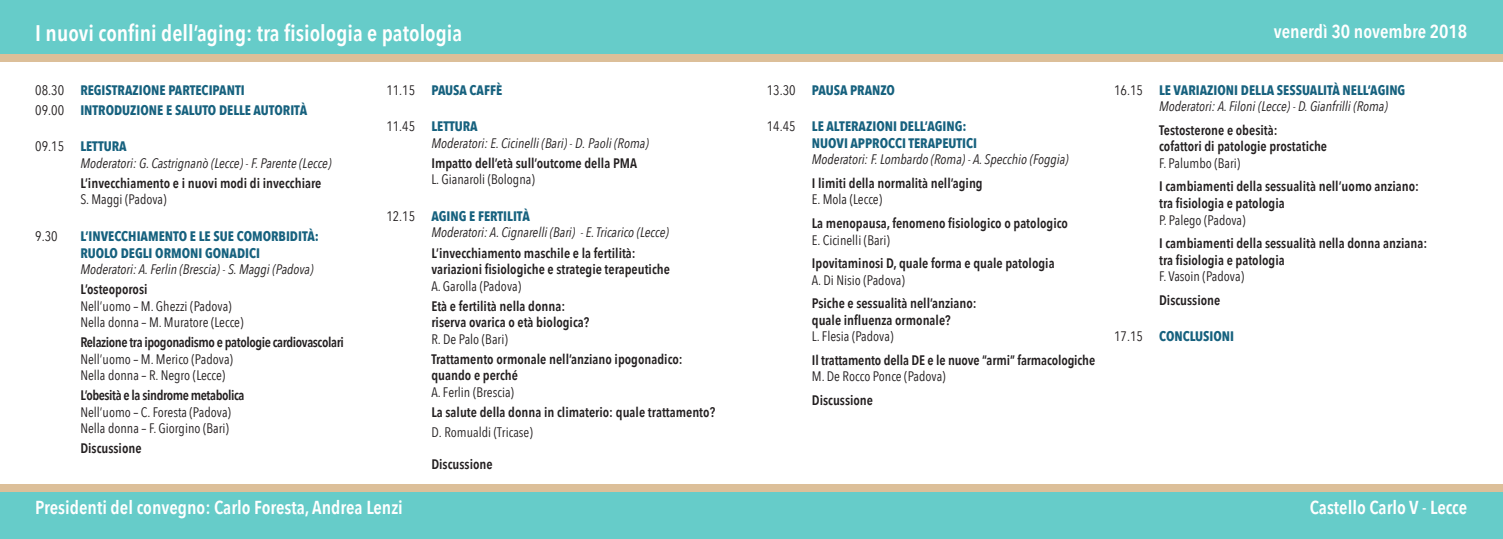
<style>
.page{position:relative;width:1503px;height:539px;background:#fff}
.page>*{position:absolute;margin:0;border:0;box-sizing:border-box;transform-origin:0 0}
.t1{font:600 condensed 22.5px "Avenir Next LT Pro";color:#fff}
.t2{font:600 condensed 18.75px "Avenir Next LT Pro";color:#fff}
.t3{font:600 condensed 13.75px/16.5px "Avenir Next LT Pro";color:#231f20}
.t4{font:700 condensed 13.75px/16.5px "Avenir Next LT Pro";color:#16617e}
.t5{font:italic condensed 13.75px/16.5px "Avenir Next LT Pro";color:#231f20}
.t6{font:condensed 13.75px/16.5px "Avenir Next LT Pro";color:#231f20}
.s1{font-weight:400;color:#231f20}
.s2{font-style:normal}
.s3{font-weight:700;font-style:normal;color:#16617e}
.s4{font-weight:400}
.s5{font-weight:400;font-style:italic;color:#231f20}
.s6{font-weight:600}
</style>
<div class="page">
<div style="left:0;top:0;width:1502px;height:61px;background:#66ccc9"></div>
<div style="left:0;top:488px;width:1502px;height:51px;background:#66ccc9"></div>
<div style="left:0;top:54px;width:1502px;height:7px;background:#dcbf99"></div>
<div style="left:0;top:484px;width:1502px;height:7px;background:#dcbf99"></div>
<p class="t1" style="left:35px;top:20px;width:428px">I nuovi confini dell’aging: tra fisiologia e patologia</p>
<p class="t2" style="left:1273px;top:20px;width:195px">venerdì 30 novembre 2018</p>
<p class="t4" style="left:35px;top:81px;width:211px"><span class="s1">08.30</span> REGISTRAZIONE PARTECIPANTI</p>
<p class="t4" style="left:35px;top:102px;width:273px"><span class="s1">09.00</span> INTRODUZIONE E SALUTO DELLE AUTORITÀ</p>
<p class="t5" style="left:80px;top:138px;width:252px;text-indent:-45px"><span class="s2">09.15</span> <span class="s3">LETTURA<br></span>Moderatori: G. Castrignanò (Lecce) - F. Parente (Lecce)</p>
<p class="t3" style="left:80px;top:175px;width:242px">L’invecchiamento e i nuovi modi di invecchiare<br><span class="s4">S. Maggi (Padova)</span></p>
<p class="t6" style="left:35px;top:228px;width:24px">9.30</p>
<p class="t4" style="left:80px;top:228px;width:240px">L’INVECCHIAMENTO E LE SUE COMORBIDITÀ:<br>RUOLO DEGLI ORMONI GONADICI<br><span class="s5">Moderatori: A. Ferlin (Brescia) - S. Maggi (Padova)</span></p>
<p class="t6" style="left:80px;top:281px;width:165px"><span class="s6">L’osteoporosi<br></span>Nell’uomo – M. Ghezzi (Padova)<br>Nella donna – M. Muratore (Lecce)</p>
<p class="t6" style="left:80px;top:334px;width:265px"><span class="s6">Relazione tra ipogonadismo e patologie cardiovascolari<br></span>Nell’uomo – M. Merico (Padova)<br>Nella donna – R. Negro (Lecce)</p>
<p class="t6" style="left:80px;top:387px;width:166px"><span class="s6">L’obesità e la sindrome metabolica<br></span>Nell’uomo – C. Foresta (Padova)<br>Nella donna – F. Giorgino (Bari)</p>
<p class="t3" style="left:80px;top:440px;width:63px">Discussione</p>
<p class="t4" style="left:386px;top:81px;width:117px"><span class="s1">11.15</span> PAUSA CAFFÈ</p>
<p class="t5" style="left:431px;top:118px;width:219px;text-indent:-45px"><span class="s2">11.45</span> <span class="s3">LETTURA<br></span>Moderatori: E. Cicinelli (Bari) - D. Paoli (Roma)</p>
<p class="t3" style="left:431px;top:155px;width:207px">Impatto dell’età sull’outcome della PMA<br><span class="s4">L. Gianaroli (Bologna)</span></p>
<p class="t5" style="left:431px;top:208px;width:239px;text-indent:-45px"><span class="s2">12.15</span> <span class="s3">AGING E FERTILITÀ<br></span>Moderatori: A. Cignarelli (Bari) - E. Tricarico (Lecce)</p>
<p class="t3" style="left:431px;top:244px;width:240px">L’invecchiamento maschile e la fertilità: variazioni fisiologiche e strategie terapeutiche<br><span class="s4">A. Garolla (Padova)</span></p>
<p class="t3" style="left:431px;top:297px;width:159px">Età e fertilità nella donna: riserva ovarica o età biologica?<br><span class="s4">R. De Palo (Bari)</span></p>
<p class="t3" style="left:431px;top:350px;width:253px">Trattamento ormonale nell’anziano ipogonadico: quando e perché<br><span class="s4">A. Ferlin (Brescia)</span></p>
<p class="t3" style="left:431px;top:402px;width:285px;line-height:20px">La salute della donna in climaterio: quale trattamento?<br><span class="s4">D. Romualdi (Tricase)</span></p>
<p class="t3" style="left:431px;top:456px;width:63px">Discussione</p>
<p class="t4" style="left:767px;top:81px;width:130px"><span class="s1">13.30</span> PAUSA PRANZO</p>
<p class="t4" style="left:812px;top:118px;width:258px;text-indent:-45px"><span class="s1">14.45</span> LE ALTERAZIONI DELL’AGING:<br>NUOVI APPROCCI TERAPEUTICI<br><span class="s5">Moderatori: F. Lombardo (Roma) - A. Specchio (Foggia)</span></p>
<p class="t3" style="left:812px;top:175px;width:172px">I limiti della normalità nell’aging<br><span class="s4">E. Mola (Lecce)</span></p>
<p class="t3" style="left:812px;top:215px;width:258px">La menopausa, fenomeno fisiologico o patologico<br><span class="s4">E. Cicinelli (Bari)</span></p>
<p class="t3" style="left:812px;top:255px;width:244px">Ipovitaminosi D, quale forma e quale patologia<br><span class="s4">A. Di Nisio (Padova)</span></p>
<p class="t3" style="left:812px;top:295px;width:166px">Psiche e sessualità nell’anziano: quale influenza ormonale?<br><span class="s4">L. Flesia (Padova)</span></p>
<p class="t3" style="left:812px;top:352px;width:285px">Il trattamento della DE e le nuove “armi” farmacologiche<br><span class="s4">M. De Rocco Ponce (Padova)</span></p>
<p class="t3" style="left:812px;top:392px;width:63px">Discussione</p>
<p class="t5" style="left:1159px;top:82px;width:248px;text-indent:-45px"><span class="s2">16.15</span> <span class="s3">LE VARIAZIONI DELLA SESSUALITÀ NELL’AGING<br></span>Moderatori: A. Filoni (Lecce) - D. Gianfrilli (Roma)</p>
<p class="t3" style="left:1159px;top:122px;width:169px">Testosterone e obesità:<br>cofattori di patologie prostatiche<br><span class="s4">F. Palumbo (Bari)</span></p>
<p class="t3" style="left:1159px;top:178px;width:261px">I cambiamenti della sessualità nell’uomo anziano: tra fisiologia e patologia<br><span class="s4">P. Palego (Padova)</span></p>
<p class="t3" style="left:1159px;top:235px;width:270px">I cambiamenti della sessualità nella donna anziana: tra fisiologia e patologia<br><span class="s4">F. Vasoin (Padova)</span></p>
<p class="t3" style="left:1159px;top:291px;width:63px">Discussione</p>
<p class="t4" style="left:1114px;top:328px;width:122px"><span class="s1">17.15</span> CONCLUSIONI</p>
<p class="t2" style="left:35px;top:496px;width:369px">Presidenti del convegno: Carlo Foresta, Andrea Lenzi</p>
<p class="t2" style="left:1309px;top:496px;width:159px">Castello Carlo V - Lecce</p>
</div>
